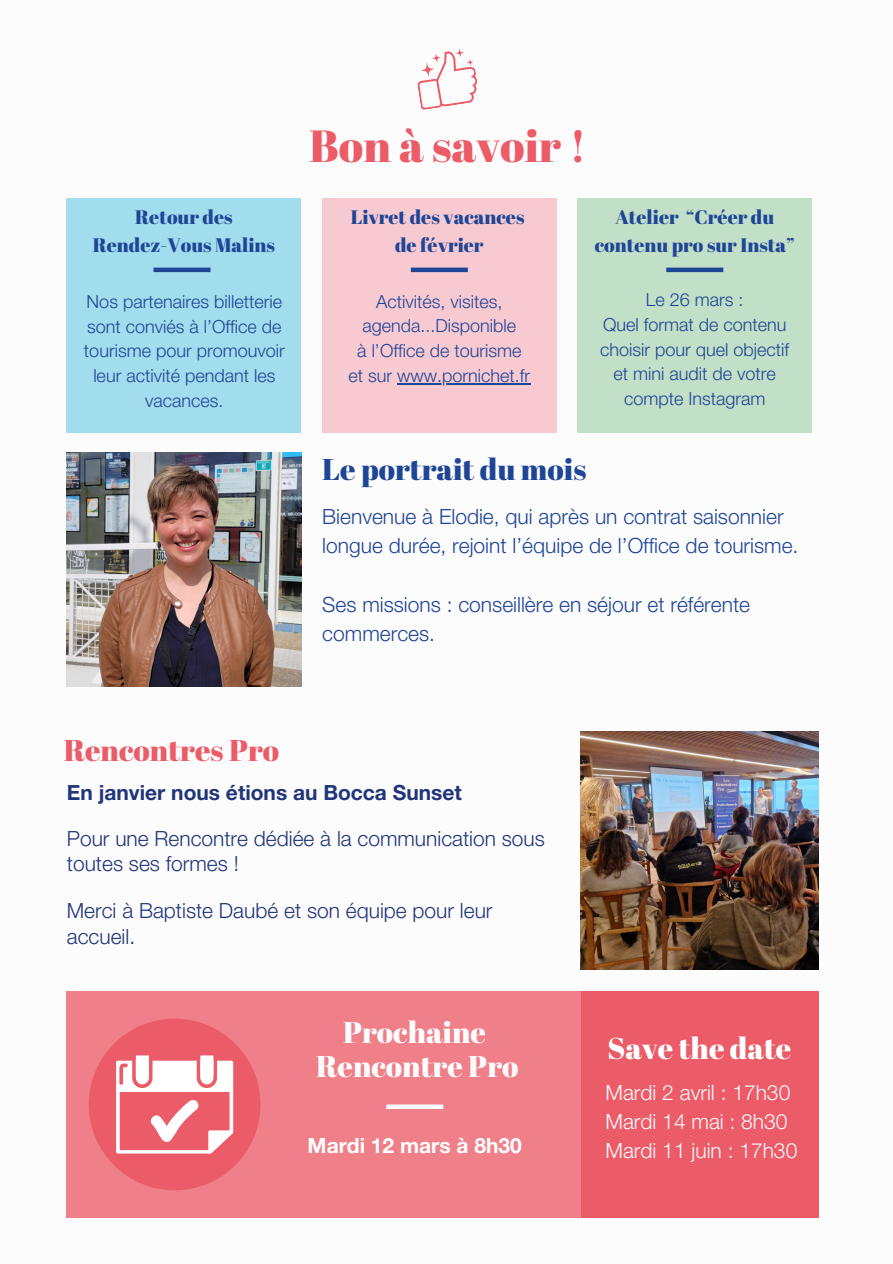
<style>
.page{position:relative;width:893px;height:1264px;background:#fff}
.page>*{position:absolute;margin:0;border:0;box-sizing:border-box;transform-origin:0 0}
.t1{font:45px "Abril Fatface";color:#eb5b68}
.t2{font:30px/33.8px "Abril Fatface";color:#fdfcfc;text-align:center}
.t3{font:30px "Abril Fatface";color:#1f4597}
.t4{font:30px "Abril Fatface";color:#eb5b68}
.t5{font:30px "Abril Fatface";color:#fff}
.t6{font:300 21px/29.2px "Helvetica Neue LT Std";color:#1f4597}
.t7{font:300 21px/25.8px "Helvetica Neue LT Std";color:#20357a}
.t8{font:300 21px/29.2px "Helvetica Neue LT Std";color:#fdfcfc}
.t9{font:700 21px "Helvetica Neue LT Std";color:#20357a}
.t10{font:700 21px "Helvetica Neue LT Std";color:#fff}
.t11{font:19.5px/27px "Abril Fatface";color:#1f4597;text-align:center}
.t12{font:300 18px/24.8px "Helvetica Neue LT Std";color:#1f4597;text-align:center}
</style>
<div class="page">
<svg style="left:417px;top:49px;width:60px;height:61px"></svg>
<div style="left:67px;top:198px;width:234px;height:234px;background:#a1ddec"></div>
<div style="left:322px;top:198px;width:234px;height:234px;background:#f7c9d0"></div>
<div style="left:577px;top:198px;width:234px;height:234px;background:#c2e0c7"></div>
<div style="left:67px;top:991px;width:751px;height:226px;background:#ef808a"></div>
<img style="left:580px;top:731px;width:238px;height:238px">
<div style="left:89px;top:1018px;width:171px;height:172px;background:#eb5b68;border-radius:50%"></div>
<svg style="left:116px;top:1055px;width:117px;height:98px"></svg>
<div style="left:153px;top:267px;width:57px;height:5px;background:#1f4597"></div>
<div style="left:411px;top:267px;width:57px;height:5px;background:#1f4597"></div>
<div style="left:666px;top:267px;width:57px;height:5px;background:#1f4597"></div>
<svg style="left:386px;top:1104px;width:57px;height:4px"></svg>
<img style="left:67px;top:452px;width:234px;height:234px">
<div style="left:580px;top:991px;width:238px;height:226px;background:#eb5b68"></div>
<hr style="left:397px;top:383px;width:133px;height:1px;background:#1f4597">
<p class="t11" style="left:93px;top:203px;width:184px">Retour des<br>Rendez-Vous Malins</p>
<p class="t12" style="left:84px;top:292px;width:202px">Nos partenaires billetterie sont conviés à l’Office de tourisme pour promouvoir leur activité pendant les vacances.</p>
<h1 class="t1" style="left:309px;top:114px;width:278px">Bon à savoir !</h1>
<h2 class="t11" style="left:350px;top:203px;width:175px">Livret des vacances de février</h2>
<h4 class="t12" style="left:362px;top:291px;width:155px">Activités, visites, agenda...Disponible</h4>
<h4 class="t12" style="left:357px;top:341px;width:166px">à l’Office de tourisme</h4>
<h2 class="t12" style="left:348px;top:366px;width:183px">et sur www.pornichet.fr</h2>
<h4 class="t11" style="left:594px;top:203px;width:202px">Atelier “Créer du contenu pro sur Insta”</h4>
<p class="t12" style="left:646px;top:290px;width:99px">Le 26 mars :</p>
<p class="t12" style="left:600px;top:314px;width:190px;text-align:left">Quel format de contenu choisir pour quel objectif</p>
<p class="t12" style="left:613px;top:364px;width:164px">et mini audit de votre</p>
<p class="t12" style="left:624px;top:389px;width:143px">compte Instagram</p>
<h4 class="t3" style="left:322px;top:448px;width:265px">Le portrait du mois</h4>
<h4 class="t6" style="left:322px;top:505px;width:477px">Bienvenue à Elodie, qui après un contrat saisonnier longue durée, rejoint l’équipe de l’Office de tourisme.</h4>
<p class="t6" style="left:322px;top:592px;width:429px">Ses missions : conseillère en séjour et référente commerces.</p>
<h2 class="t4" style="left:64px;top:728px;width:217px">Rencontres Pro</h2>
<h4 class="t9" style="left:67px;top:785px;width:396px">En janvier nous étions au Bocca Sunset</h4>
<p class="t7" style="left:67px;top:828px;width:479px">Pour une Rencontre dédiée à la communication sous toutes ses formes !</p>
<h4 class="t7" style="left:67px;top:900px;width:427px">Merci à Baptiste Daubé et son équipe pour leur accueil.</h4>
<p class="t2" style="left:316px;top:1014px;width:204px">Prochaine<br>Rencontre Pro</p>
<p class="t10" style="left:307px;top:1138px;width:216px">Mardi 12 mars à 8h30</p>
<h3 class="t5" style="left:607px;top:1027px;width:185px">Save the date</h3>
<h4 class="t8" style="left:605px;top:1080px;width:193px">Mardi 2 avril : 17h30<br>Mardi 14 mai : 8h30<br>Mardi 11 juin : 17h30</h4>
</div>
